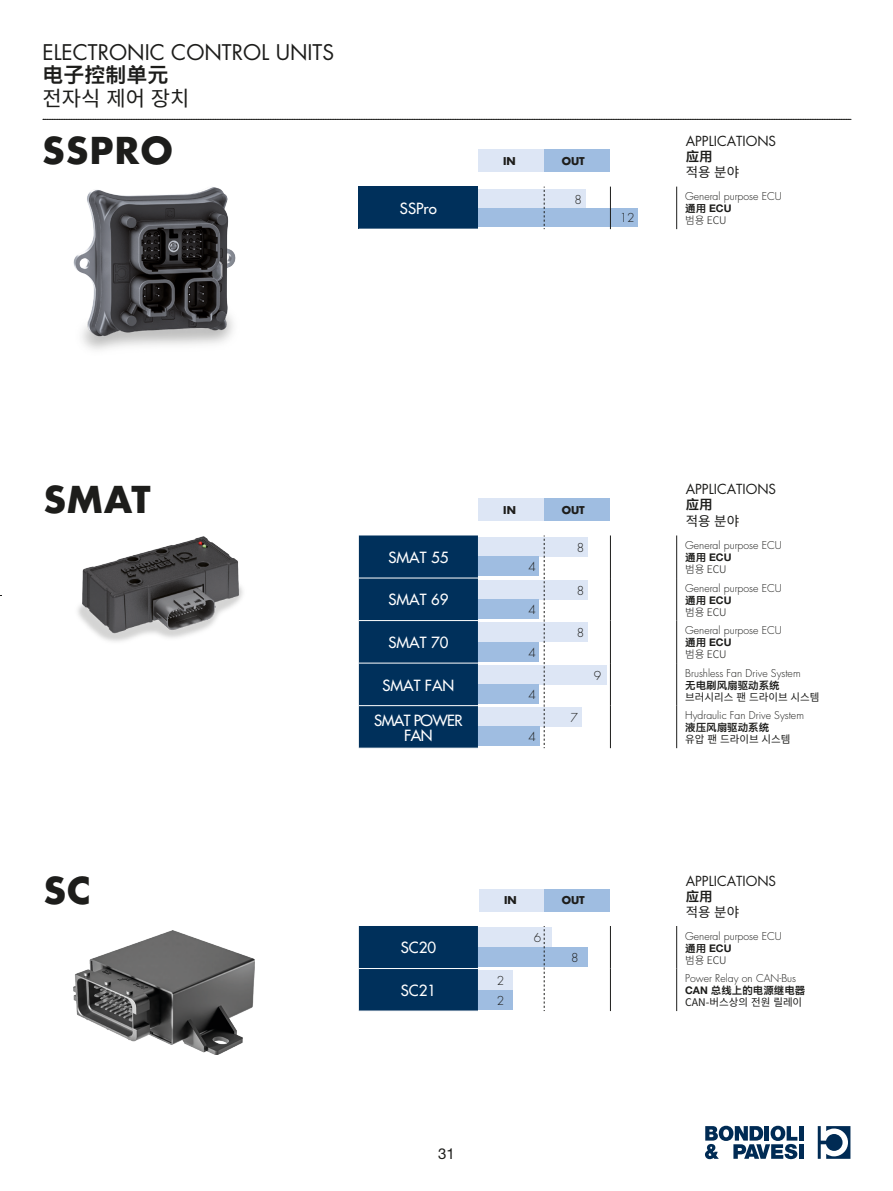
<style>
.page{position:relative;width:893px;height:1191px;background:#fff}
.page>*{position:absolute;margin:0;border:0;box-sizing:border-box;transform-origin:0 0}
.t1{font:700 36px "Futura Std";letter-spacing:.04em;color:#1d1d1b}
.t2{font:21px "Futura Std";color:#1d1d1b}
.t3{font:21px "Source Han Sans KR";color:#1d1d1b}
.t4{font:21px "M Ying Hei PRC W7";color:#1d1d1b}
.t5{font:500 15px "Futura Std";color:#fff}
.t6{font:500 15px/15px "Futura Std";letter-spacing:-.04em;color:#fff;text-align:center}
.t7{font:15px "Helvetica Neue LT Std";color:#1d1d1b}
.t8{font:13.5px "Futura Std";color:#1d1d1b}
.t9{font:13.5px "Source Han Sans KR";color:#1d1d1b}
.t10{font:13.5px "M Ying Hei PRC W7";color:#1d1d1b}
.t11{font:300 12px/19.4px "Futura Std";color:#1d1d1b}
.t12{font:300 10.5px "Futura Std";color:#1d1d1b}
.t13{font:10.5px "M Ying Hei PRC W7";color:#1d1d1b}
.t14{font:10.5px "Source Han Sans KR";color:#1d1d1b}
.t15{font:300 10.5px "Source Han Sans KR";color:#1d1d1b}
.t16{font:700 10.5px "Futura Std";color:#1d1d1b}
</style>
<div class="page">
<hr style="left:799px;top:1126px;width:4px;height:14px;background:#002b54">
<hr style="left:799px;top:1144px;width:4px;height:14px;background:#002b54">
<svg style="left:705px;top:1125px;width:92px;height:34px"></svg>
<svg style="left:818px;top:1126px;width:32px;height:32px"></svg>
<svg style="left:43px;top:119px;width:808px;height:1px"></svg>
<img style="left:74px;top:187px;width:162px;height:163px">
<img style="left:77px;top:537px;width:166px;height:105px">
<div style="left:448px;top:189px;width:138px;height:19px;background:#dde6f5"></div>
<div style="left:437px;top:537px;width:151px;height:19px;background:#dde6f5"></div>
<div style="left:435px;top:927px;width:116px;height:20px;background:#dde6f5"></div>
<div style="left:437px;top:580px;width:151px;height:19px;background:#dde6f5"></div>
<div style="left:437px;top:622px;width:151px;height:20px;background:#dde6f5"></div>
<div style="left:449px;top:665px;width:157px;height:19px;background:#dde6f5"></div>
<div style="left:435px;top:707px;width:147px;height:20px;background:#dde6f5"></div>
<div style="left:444px;top:208px;width:194px;height:18px;background:#9fbde1"></div>
<div style="left:453px;top:556px;width:86px;height:20px;background:#9fbde1"></div>
<div style="left:464px;top:947px;width:124px;height:19px;background:#9fbde1"></div>
<div style="left:464px;top:599px;width:75px;height:20px;background:#9fbde1"></div>
<div style="left:464px;top:642px;width:75px;height:19px;background:#9fbde1"></div>
<div style="left:466px;top:684px;width:73px;height:20px;background:#9fbde1"></div>
<div style="left:468px;top:727px;width:71px;height:19px;background:#9fbde1"></div>
<div style="left:396px;top:970px;width:117px;height:20px;background:#dde6f5"></div>
<div style="left:389px;top:990px;width:124px;height:19px;background:#9fbde1"></div>
<img style="left:74px;top:930px;width:180px;height:124px">
<div style="left:478px;top:498px;width:65px;height:23px;background:#dde6f5"></div>
<div style="left:479px;top:888px;width:65px;height:23px;background:#dde6f5"></div>
<div style="left:478px;top:149px;width:65px;height:23px;background:#dde6f5"></div>
<div style="left:544px;top:498px;width:65px;height:23px;background:#9fbde1"></div>
<div style="left:544px;top:888px;width:65px;height:23px;background:#9fbde1"></div>
<div style="left:544px;top:149px;width:65px;height:23px;background:#9fbde1"></div>
<div style="left:359px;top:535px;width:119px;height:213px;background:#00305b"></div>
<hr style="left:359px;top:577px;width:119px;height:1px;background:#fff">
<hr style="left:359px;top:620px;width:119px;height:1px;background:#fff">
<hr style="left:359px;top:662px;width:119px;height:1px;background:#fff">
<hr style="left:359px;top:705px;width:119px;height:1px;background:#fff">
<svg style="left:544px;top:535px;width:1px;height:213px"></svg>
<hr style="left:610px;top:535px;width:1px;height:43px;background:#1d1d1b">
<hr style="left:610px;top:578px;width:1px;height:42px;background:#1d1d1b">
<hr style="left:610px;top:620px;width:1px;height:43px;background:#1d1d1b">
<hr style="left:610px;top:663px;width:1px;height:42px;background:#1d1d1b">
<hr style="left:610px;top:705px;width:1px;height:43px;background:#1d1d1b">
<hr style="left:676px;top:535px;width:1px;height:43px;background:#1d1d1b">
<hr style="left:676px;top:578px;width:1px;height:42px;background:#1d1d1b">
<hr style="left:676px;top:620px;width:1px;height:43px;background:#1d1d1b">
<hr style="left:676px;top:663px;width:1px;height:42px;background:#1d1d1b">
<hr style="left:676px;top:705px;width:1px;height:43px;background:#1d1d1b">
<div style="left:359px;top:926px;width:119px;height:84px;background:#00305b"></div>
<hr style="left:359px;top:968px;width:119px;height:1px;background:#fff">
<svg style="left:544px;top:926px;width:1px;height:85px"></svg>
<hr style="left:610px;top:926px;width:1px;height:42px;background:#1d1d1b">
<hr style="left:610px;top:968px;width:1px;height:43px;background:#1d1d1b">
<hr style="left:676px;top:926px;width:1px;height:42px;background:#1d1d1b">
<hr style="left:676px;top:968px;width:1px;height:43px;background:#1d1d1b">
<div style="left:359px;top:187px;width:119px;height:42px;background:#00305b"></div>
<svg style="left:544px;top:187px;width:1px;height:42px"></svg>
<hr style="left:610px;top:187px;width:1px;height:42px;background:#1d1d1b">
<hr style="left:676px;top:187px;width:1px;height:42px;background:#1d1d1b">
<h2 class="t2" style="left:43px;top:39px;width:293px">ELECTRONIC CONTROL UNITS</h2>
<h2 class="t4" style="left:43px;top:62px;width:127px">电子控制单元</h2>
<h2 class="t3" style="left:43px;top:87px;width:149px">전자식 제어 장치</h2>
<h1 class="t1" style="left:43px;top:126px;width:132px">SSPRO</h1>
<h3 class="t5" style="left:400px;top:199px;width:38px">SSPro</h3>
<p class="t16" style="left:503px;top:154px;width:14px">IN</p>
<p class="t16" style="left:562px;top:154px;width:25px">OUT</p>
<p class="t11" style="left:575px;top:190px;width:9px">8</p>
<p class="t11" style="left:620px;top:208px;width:16px">12</p>
<p class="t8" style="left:686px;top:132px;width:92px">APPLICATIONS</p>
<p class="t10" style="left:686px;top:147px;width:28px">应用</p>
<p class="t9" style="left:686px;top:164px;width:55px">적용 분야</p>
<p class="t12" style="left:685px;top:190px;width:98px">General purpose ECU</p>
<p class="t13" style="left:685px;top:202px;width:48px">通用 ECU</p>
<p class="t15" style="left:685px;top:214px;width:43px">범용 ECU</p>
<h1 class="t1" style="left:44px;top:475px;width:109px">SMAT</h1>
<h1 class="t1" style="left:44px;top:866px;width:49px">SC</h1>
<h3 class="t5" style="left:388px;top:548px;width:61px">SMAT 55</h3>
<h3 class="t5" style="left:388px;top:590px;width:61px">SMAT 69</h3>
<h3 class="t5" style="left:388px;top:633px;width:61px">SMAT 70</h3>
<p class="t16" style="left:503px;top:503px;width:14px">IN</p>
<p class="t11" style="left:528px;top:557px;width:9px">4</p>
<p class="t11" style="left:528px;top:600px;width:9px">4</p>
<p class="t11" style="left:528px;top:643px;width:9px">4</p>
<p class="t16" style="left:562px;top:503px;width:25px">OUT</p>
<p class="t11" style="left:577px;top:538px;width:9px">8</p>
<p class="t11" style="left:577px;top:581px;width:9px">8</p>
<p class="t11" style="left:577px;top:623px;width:9px">8</p>
<p class="t8" style="left:686px;top:481px;width:92px">APPLICATIONS</p>
<p class="t10" style="left:686px;top:496px;width:28px">应用</p>
<p class="t9" style="left:686px;top:513px;width:55px">적용 분야</p>
<p class="t12" style="left:685px;top:539px;width:98px">General purpose ECU</p>
<p class="t13" style="left:685px;top:551px;width:48px">通用 ECU</p>
<p class="t15" style="left:685px;top:563px;width:43px">범용 ECU</p>
<p class="t12" style="left:685px;top:581px;width:98px">General purpose ECU</p>
<p class="t13" style="left:685px;top:593px;width:48px">通用 ECU</p>
<p class="t15" style="left:685px;top:606px;width:43px">범용 ECU</p>
<p class="t12" style="left:685px;top:624px;width:98px">General purpose ECU</p>
<p class="t13" style="left:685px;top:636px;width:48px">通用 ECU</p>
<p class="t15" style="left:685px;top:648px;width:43px">범용 ECU</p>
<p class="t12" style="left:685px;top:666px;width:117px">Brushless Fan Drive System</p>
<p class="t13" style="left:685px;top:678px;width:96px">无电刷风扇驱动系统</p>
<p class="t14" style="left:685px;top:691px;width:136px">브러시리스 팬 드라이브 시스템</p>
<p class="t11" style="left:594px;top:666px;width:9px">9</p>
<h3 class="t5" style="left:382px;top:675px;width:73px">SMAT FAN</h3>
<p class="t11" style="left:528px;top:685px;width:9px">4</p>
<p class="t11" style="left:528px;top:727px;width:9px">4</p>
<h3 class="t6" style="left:374px;top:712px;width:90px">SMAT POWER<br>FAN</h3>
<p class="t12" style="left:685px;top:709px;width:120px">Hydraulic Fan Drive System</p>
<p class="t11" style="left:570px;top:708px;width:9px">7</p>
<p class="t13" style="left:685px;top:721px;width:85px">液压风扇驱动系统</p>
<p class="t14" style="left:685px;top:733px;width:107px">유압 팬 드라이브 시스템</p>
<h3 class="t5" style="left:401px;top:938px;width:37px">SC20</h3>
<h3 class="t5" style="left:401px;top:981px;width:37px">SC21</h3>
<p class="t16" style="left:504px;top:893px;width:14px">IN</p>
<p class="t11" style="left:497px;top:971px;width:9px">2<br>2</p>
<p class="t11" style="left:534px;top:928px;width:9px">6</p>
<p class="t16" style="left:562px;top:893px;width:25px">OUT</p>
<p class="t11" style="left:571px;top:947px;width:9px">8</p>
<h3 class="t7" style="left:438px;top:1144px;width:18px">31</h3>
<p class="t8" style="left:686px;top:872px;width:92px">APPLICATIONS</p>
<p class="t10" style="left:686px;top:887px;width:28px">应用</p>
<p class="t9" style="left:686px;top:904px;width:55px">적용 분야</p>
<p class="t12" style="left:685px;top:929px;width:98px">General purpose ECU</p>
<p class="t13" style="left:685px;top:941px;width:48px">通用 ECU</p>
<p class="t15" style="left:685px;top:953px;width:43px">범용 ECU</p>
<p class="t12" style="left:685px;top:972px;width:112px">Power Relay on CAN-Bus</p>
<p class="t13" style="left:685px;top:984px;width:122px">CAN 总线上的电源继电器</p>
<p class="t14" style="left:685px;top:996px;width:119px">CAN-버스상의 전원 릴레이</p>
</div>
